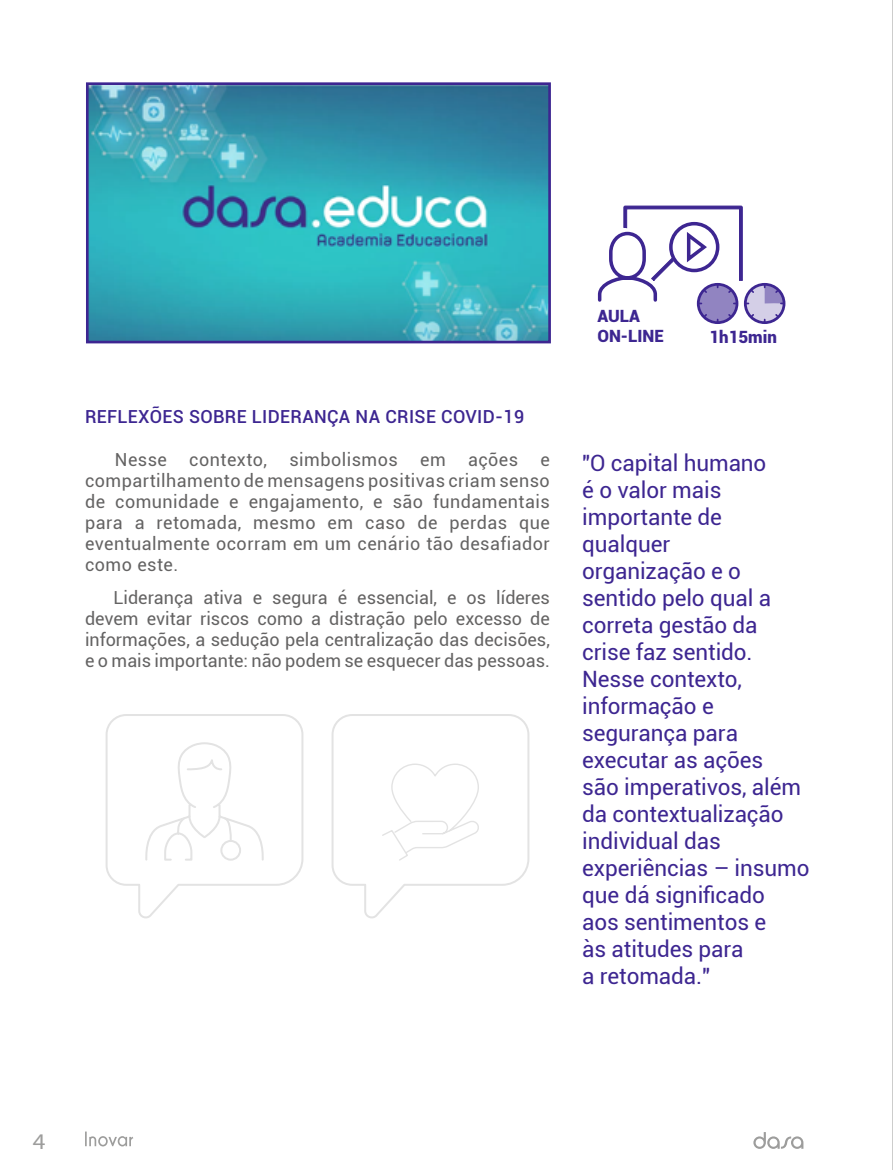
<style>
.page{position:relative;width:893px;height:1170px;background:#fff}
.page>*{position:absolute;margin:0;border:0;box-sizing:border-box;transform-origin:0 0}
.t1{font:22.5px/27px "Roboto";letter-spacing:-.005em;color:#3d2691}
.t2{font:22.5px "Myriad Pro";color:#9d9d9c;scale:1.1 1}
.t3{font:18px/21px "Roboto";letter-spacing:.015em;color:#646363;text-align:justify}
.t4{font:500 18px "Roboto";letter-spacing:.02em;color:#3d2691}
.t5{font:900 16.95px/20.2px "Roboto";color:#3d2691}
</style>
<div class="page">
<svg style="left:85px;top:1131px;width:48px;height:15px"></svg>
<svg style="left:753px;top:1132px;width:50px;height:16px"></svg>
<img style="left:90px;top:86px;width:457px;height:253px">
<div style="left:86px;top:82px;width:465px;height:261px;border:3px solid #3d2691"></div>
<svg style="left:597px;top:206px;width:188px;height:118px"></svg>
<hr style="left:892px;top:0;width:1px;height:1169px;background:#9d9d9c">
<svg style="left:105px;top:714px;width:199px;height:205px"></svg>
<svg style="left:331px;top:714px;width:199px;height:205px"></svg>
<p class="t4" style="left:85px;top:404px;width:441px">REFLEXÕES SOBRE LIDERANÇA NA CRISE COVID-19</p>
<p class="t3" style="left:85px;top:448px;width:466px;text-indent:30px">Nesse contexto, simbolismos em ações e compartilhamento de mensagens positivas criam senso de comunidade e engajamento, e são fundamentais para a retomada, mesmo em caso de perdas que eventualmente ocorram em um cenário tão desafiador como este.</p>
<p class="t3" style="left:85px;top:586px;width:466px;text-indent:29px">Liderança ativa e segura é essencial, e os líderes devem evitar riscos como a distração pelo excesso de informações, a sedução pela centralização das decisões, e o mais importante: não podem se esquecer das pessoas.</p>
<p class="t5" style="left:597px;top:305px;width:68px">AULA<br>ON-LINE</p>
<p class="t5" style="left:709px;top:326px;width:69px">1h15min</p>
<p class="t1" style="left:582px;top:448px;width:229px">"O capital humano<br>é o valor mais importante de qualquer<br>organização e o sentido pelo qual a correta gestão da crise faz sentido.<br>Nesse contexto, informação e segurança para executar as ações<br>são imperativos, além da contextualização individual das experiências – insumo que dá significado<br>aos sentimentos e<br>às atitudes para<br>a retomada."</p>
<p class="t2" style="left:33px;top:1127px;width:13px">4</p>
</div>
